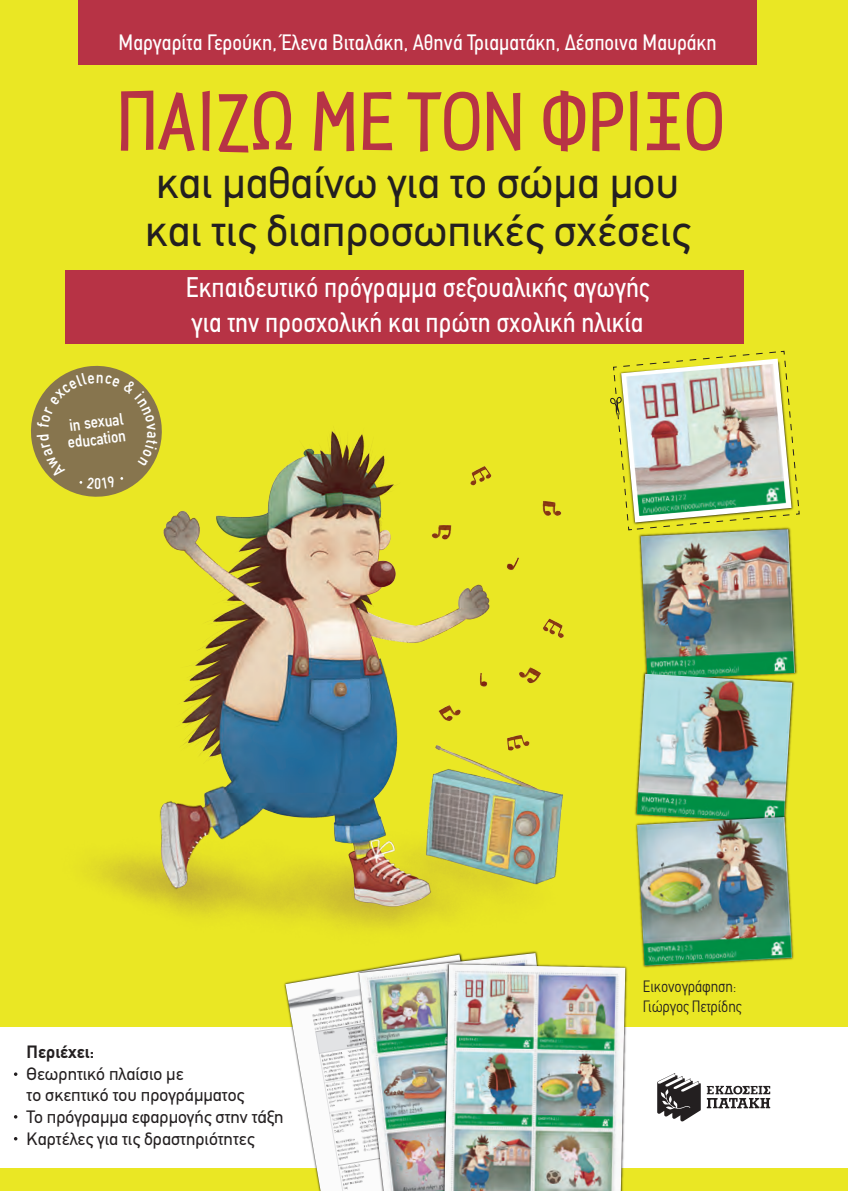
<style>
.page{position:relative;width:848px;height:1191px;background:#fff}
.page>*{position:absolute;margin:0;border:0;box-sizing:border-box;transform-origin:0 0}
.t1{font:90px "PF Earthbound";color:#b73345}
.t2{font:45px/48px "PF Din Text";color:#231f20}
.t3{font:28.5px/34.2px "PF Din Text Condensed";color:#fff}
.t4{font:22.35px "PF Din Text Condensed";color:#fff}
.t5{font:18px/21.6px "PF Din Text";color:#231f20}
.t6{font:700 18px "PF Din Text";color:#231f20}
.t7{font:500 condensed 16.95px/17px "PF Din Text";color:#fff}
.t8{font:300 condensed 16.5px/19.8px "PF Din Text";letter-spacing:-.005em;color:#231f20}
.t9{font:500 condensed 15.75px "PF Din Text";color:#fff}
</style>
<div class="page">
<div style="left:0;top:0;width:847px;height:1191px;background:#eae724"></div>
<div style="left:0;top:1026px;width:847px;height:141px;background:#fff"></div>
<div style="left:78px;top:0;width:678px;height:64px;background:#b73345"></div>
<div style="left:65px;top:270px;width:678px;height:74px;background:#b73345"></div>
<svg style="left:14px;top:1072px;width:3px;height:4px"></svg>
<img style="left:643px;top:530px;width:151px;height:145px">
<img style="left:643px;top:674px;width:149px;height:90px">
<img style="left:610px;top:351px;width:189px;height:179px">
<img style="left:643px;top:764px;width:151px;height:204px">
<img style="left:643px;top:817px;width:149px;height:148px">
<img style="left:92px;top:425px;width:551px;height:511px">
<img style="left:285px;top:978px;width:22px;height:190px">
<img style="left:307px;top:970px;width:52px;height:221px">
<img style="left:359px;top:964px;width:33px;height:227px">
<img style="left:392px;top:936px;width:252px;height:255px">
<img style="left:444px;top:964px;width:181px;height:227px">
<svg style="left:706px;top:1085px;width:64px;height:23px"></svg>
<svg style="left:657px;top:1073px;width:43px;height:48px"></svg>
<svg style="left:31px;top:365px;width:135px;height:136px"></svg>
<p class="t4" style="left:118px;top:30px;width:599px">Μαργαρίτα Γερούκη, Έλενα Βιταλάκη, Αθηνά Τριαματάκη, Δέσποινα Μαυράκη</p>
<h1 class="t1" style="left:117px;top:75px;width:609px">ΠΑΙΖΩ ΜΕ ΤΟΝ ΦΡΙΞΟ</h1>
<h2 class="t2" style="left:145px;top:159px;width:546px">και μαθαίνω για το σώμα μου και τις διαπροσωπικές σχέσεις</h2>
<p class="t7" style="left:65px;top:417px;width:60px;rotate:-7deg">in sexual education</p>
<p class="t9" style="left:94px;top:475px;width:8px">0</p>
<h3 class="t3" style="left:186px;top:271px;width:465px">Εκπαιδευτικό πρόγραμμα σεξουαλικής αγωγής για την προσχολική και πρώτη σχολική ηλικία</h3>
<p class="t8" style="left:643px;top:976px;width:100px">Εικονογράφηση:<br>Γιώργος Πετρίδης</p>
<p class="t6" style="left:27px;top:1041px;width:69px">Περιέχει:</p>
<p class="t5" style="left:27px;top:1062px;width:258px">Θεωρητικό πλαίσιο με<br>το σκεπτικό του προγράμματος<br>Το πρόγραμμα εφαρμογής στην τάξη<br>Καρτέλες για τις δραστηριότητες</p>
</div>
